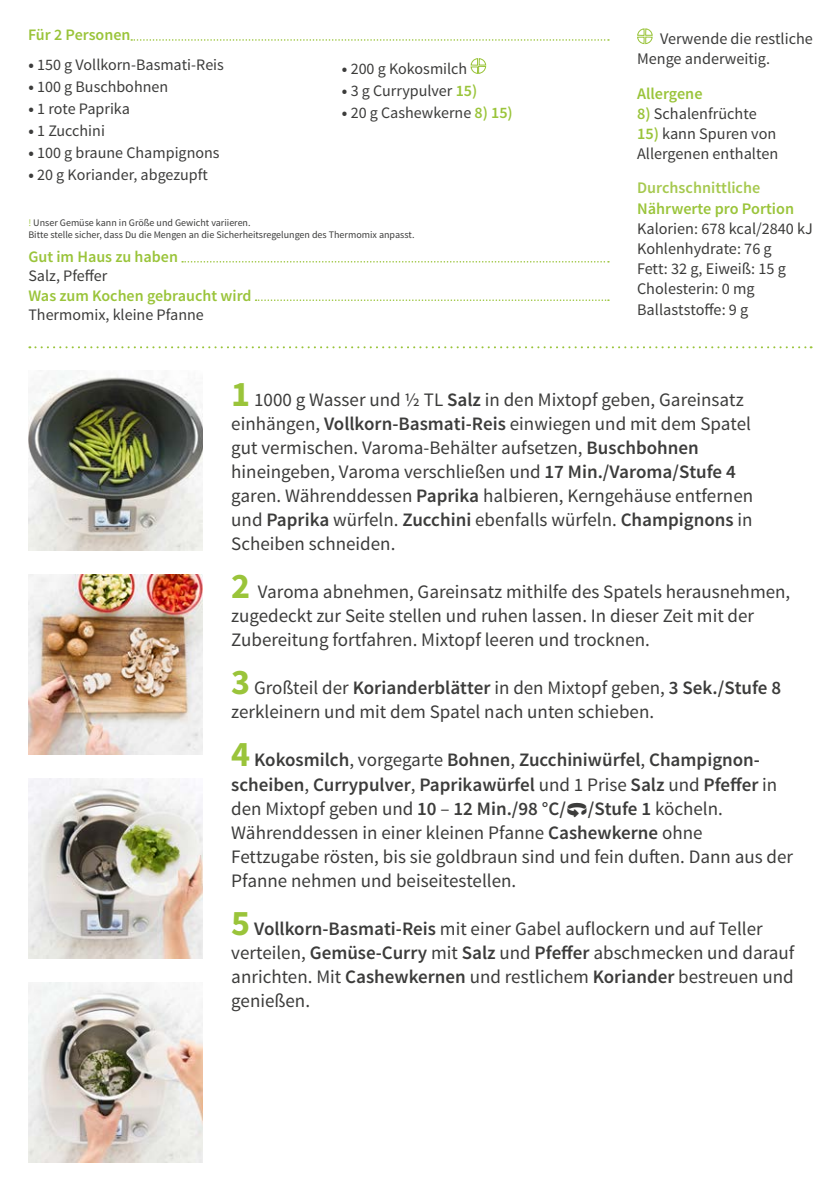
<style>
.page{position:relative;width:840px;height:1191px;background:#fff}
.page>*{position:absolute;margin:0;border:0;box-sizing:border-box;transform-origin:0 0}
.FRONT___BACK_Running{font:19px/24px "Source Sans Pro";color:#3c3c3b}
.BACK_Text_next_to_ta{font:16.2px/20.2px "Source Sans Pro";color:#3c3c3b}
.BACK_Text_next_to_ta-2{font:600 16.2px/20.2px "Source Sans Pro";color:#9ac43a}
.BACK_Table_Content_L{font:16px "Source Sans Pro";color:#3c3c3b}
.BACK_Table_Content_L-2{font:600 16px/19.2px "Source Sans Pro";color:#9ac43a}
.t1{font:10px/12px "Source Sans Pro";color:#3c3c3b}
.s1{font-weight:700}
.s2{font-weight:600;color:#9ac43a}
.s3{color:#a6c94f}
.s4{font-weight:400;color:#3c3c3b}
.s5{font-weight:700;font-size:36px;color:#9ac43a}
.s6{font-weight:600}
</style>
<div class="page">
<svg style="left:131px;top:39px;width:477px;height:2px"></svg>
<img style="left:28px;top:370px;width:175px;height:180px">
<img style="left:28px;top:574px;width:175px;height:180px">
<img style="left:28px;top:982px;width:175px;height:180px">
<img style="left:28px;top:778px;width:175px;height:180px">
<svg style="left:182px;top:261px;width:426px;height:1px"></svg>
<svg style="left:255px;top:299px;width:353px;height:2px"></svg>
<svg style="left:470px;top:58px;width:16px;height:16px"></svg>
<svg style="left:29px;top:346px;width:782px;height:2px"></svg>
<svg style="left:637px;top:28px;width:16px;height:17px"></svg>
<p class="BACK_Table_Content_L-2" style="left:28px;top:26px;width:104px">Für 2 Personen</p>
<p class="BACK_Table_Content_L" style="left:28px;top:55px;width:197px"><span class="s1">•</span> 150 g Vollkorn-Basmati-Reis</p>
<p class="BACK_Table_Content_L" style="left:28px;top:77px;width:141px"><span class="s1">•</span> 100 g Buschbohnen</p>
<p class="BACK_Table_Content_L" style="left:28px;top:99px;width:103px"><span class="s1">•</span> 1 rote Paprika</p>
<p class="BACK_Table_Content_L" style="left:28px;top:121px;width:78px"><span class="s1">•</span> 1 Zucchini</p>
<p class="BACK_Table_Content_L" style="left:28px;top:143px;width:193px"><span class="s1">•</span> 100 g braune Champignons</p>
<p class="BACK_Table_Content_L" style="left:28px;top:165px;width:181px"><span class="s1">•</span> 20 g Koriander, abgezupft</p>
<p class="BACK_Table_Content_L" style="left:342px;top:59px;width:127px"><span class="s1">•</span> 200 g Kokosmilch</p>
<p class="BACK_Table_Content_L" style="left:342px;top:81px;width:137px"><span class="s1">•</span> 3 g Currypulver <span class="s2">15)</span></p>
<p class="BACK_Table_Content_L" style="left:342px;top:103px;width:172px"><span class="s1">•</span> 20 g Cashewkerne <span class="s2">8) 15)</span></p>
<p class="t1" style="left:28px;top:217px;width:387px"><span class="s3">!</span> Unser Gemüse kann in Größe und Gewicht variieren.<br>Bitte stelle sicher, dass Du die Mengen an die Sicherheitsregelungen des Thermomix anpasst.</p>
<p class="BACK_Table_Content_L-2" style="left:28px;top:248px;width:151px">Gut im Haus zu haben<br><span class="s4">Salz, Pfeffer</span></p>
<p class="BACK_Table_Content_L-2" style="left:28px;top:286px;width:224px">Was zum Kochen gebraucht wird</p>
<p class="BACK_Table_Content_L" style="left:28px;top:304px;width:177px">Thermomix, kleine Pfanne</p>
<p class="BACK_Text_next_to_ta" style="left:636px;top:29px;width:177px;text-indent:23px">Verwende die restliche<br>Menge anderweitig.</p>
<p class="BACK_Text_next_to_ta-2" style="left:636px;top:83px;width:67px">Allergene</p>
<p class="BACK_Text_next_to_ta" style="left:636px;top:104px;width:121px"><span class="s2">8)</span> Schalenfrüchte</p>
<p class="BACK_Text_next_to_ta" style="left:636px;top:124px;width:143px"><span class="s2">15)</span> kann Spuren von<br>Allergenen enthalten</p>
<p class="BACK_Text_next_to_ta-2" style="left:636px;top:178px;width:158px"><span class="s3">Durchschnittliche<br></span>Nährwerte pro Portion</p>
<p class="BACK_Text_next_to_ta" style="left:636px;top:219px;width:177px">Kalorien: 678 kcal/2840 kJ</p>
<p class="BACK_Text_next_to_ta" style="left:636px;top:239px;width:150px">Kohlenhydrate: 76 g<br>Fett: 32 g, Eiweiß: 15 g<br>Cholesterin: 0 mg</p>
<p class="BACK_Text_next_to_ta" style="left:636px;top:299px;width:113px">Ballaststoffe: 9 g</p>
<p class="FRONT___BACK_Running" style="left:231px;top:388px;width:523px"><span class="s5">1</span> 1000 g Wasser und ½ TL <span class="s6">Salz</span> in den Mixtopf geben, Gareinsatz einhängen, <span class="s6">Vollkorn-Basmati-Reis</span> einwiegen und mit dem Spatel gut vermischen. Varoma-Behälter aufsetzen, <span class="s6">Buschbohnen </span>hineingeben, Varoma verschließen und <span class="s6">17 Min./Varoma/Stufe 4 </span>garen. Währenddessen <span class="s6">Paprika</span> halbieren, Kerngehäuse entfernen und <span class="s6">Paprika</span> würfeln. <span class="s6">Zucchini</span> ebenfalls würfeln. <span class="s6">Champignons</span> in Scheiben schneiden.</p>
<p class="FRONT___BACK_Running" style="left:231px;top:580px;width:560px"><span class="s5">2</span> Varoma abnehmen, Gareinsatz mithilfe des Spatels herausnehmen, zugedeckt zur Seite stellen und ruhen lassen. In dieser Zeit mit der<br>Zubereitung fortfahren. Mixtopf leeren und trocknen.</p>
<p class="FRONT___BACK_Running" style="left:231px;top:676px;width:551px"><span class="s5">3</span> Großteil der <span class="s6">Korianderblätter</span> in den Mixtopf geben, <span class="s6">3 Sek./Stufe 8 </span>zerkleinern und mit dem Spatel nach unten schieben.</p>
<p class="FRONT___BACK_Running" style="left:231px;top:748px;width:563px"><span class="s5">4</span> <span class="s6">Kokosmilch</span>, vorgegarte <span class="s6">Bohnen</span>, <span class="s6">Zucchiniwürfel</span>, <span class="s6">Champignon&shy;scheiben</span>, <span class="s6">Currypulver</span>, <span class="s6">Paprikawürfel</span> und 1 Prise <span class="s6">Salz</span> und <span class="s6">Pfeffer</span> in den Mixtopf geben und <span class="s6">10</span> – <span class="s6">12 Min./98 °C/ /Stufe 1</span> köcheln.<br>Währenddessen in einer kleinen Pfanne <span class="s6">Cashewkerne</span> ohne Fettzugabe rösten, bis sie goldbraun sind und fein duften. Dann aus der Pfanne nehmen und beiseitestellen.</p>
<p class="FRONT___BACK_Running" style="left:231px;top:916px;width:564px"><span class="s5">5</span> <span class="s6">Vollkorn-Basmati-Reis</span> mit einer Gabel auflockern und auf Teller verteilen, <span class="s6">Gemüse-Curry</span> mit <span class="s6">Salz</span> und <span class="s6">Pfeffer</span> abschmecken und darauf anrichten. Mit <span class="s6">Cashewkernen</span> und restlichem <span class="s6">Koriander</span> bestreuen und genießen.</p>
</div>
